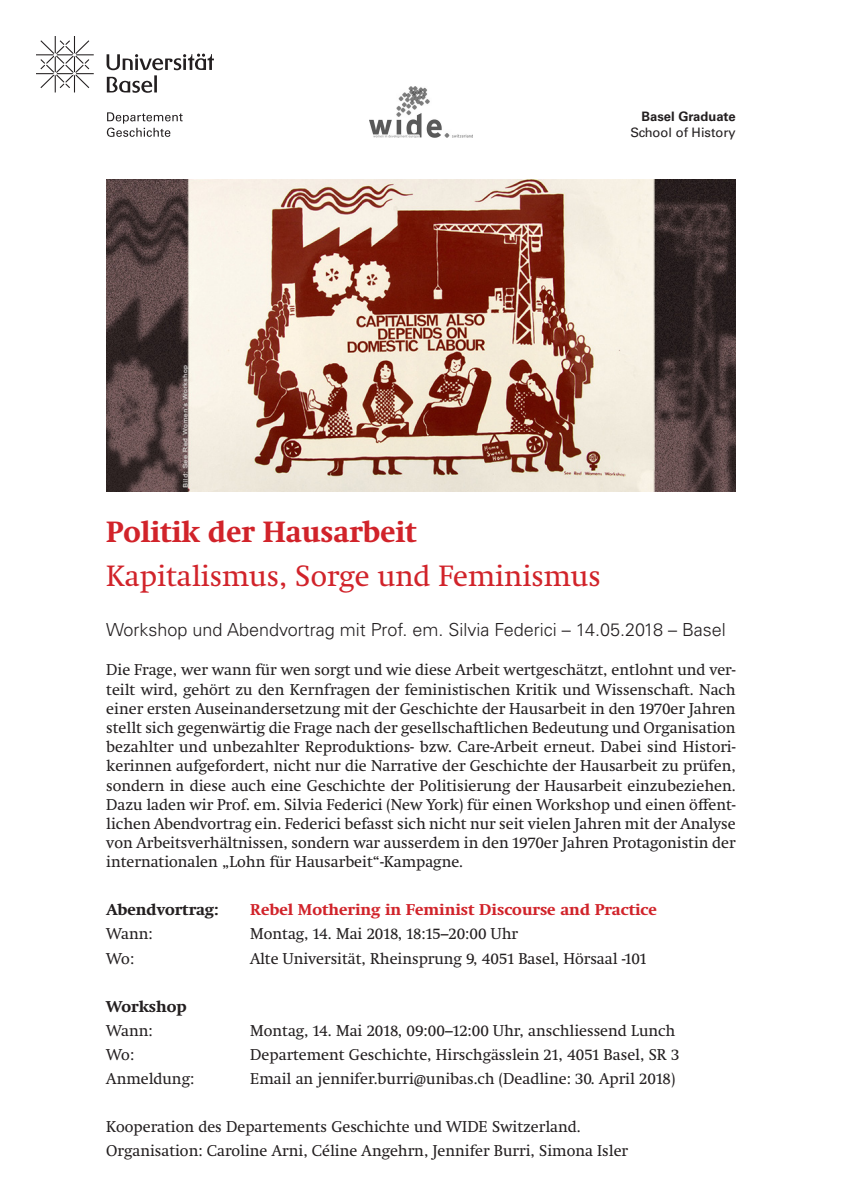
<style>
.page{position:relative;width:842px;height:1191px;background:#fff}
.page>*{position:absolute;margin:0;border:0;box-sizing:border-box;transform-origin:0 0}
.t1{font:30px "Swift Neue LT Pro";color:#d1232a}
.t2{font:700 30px "Swift Neue LT Pro";color:#d1232a;scale:.95 1}
.t3{font:300 18px "Univers LT Std";color:#231f20}
.t4{font:16px/19.2px "Swift Neue LT Pro";color:#231f20;text-align:justify}
.t5{font:700 16px "Swift Neue LT Pro";color:#d1232a}
.t6{font:700 16px "Swift Neue LT Pro";color:#231f20}
.t7{font:13px/15.6px "Univers LT Std";color:#231f20;text-align:right}
.s1{font-weight:700}
</style>
<div class="page">
<svg style="left:107px;top:112px;width:76px;height:25px"></svg>
<svg style="left:107px;top:54px;width:107px;height:39px"></svg>
<svg style="left:36px;top:36px;width:58px;height:56px"></svg>
<img style="left:106px;top:179px;width:630px;height:313px">
<img style="left:369px;top:86px;width:104px;height:51px">
<p class="t7" style="left:630px;top:109px;width:107px"><span class="s1">Basel Graduate<br></span>School of History</p>
<p class="t2" style="left:106px;top:514px;width:328px">Politik der Hausarbeit</p>
<p class="t1" style="left:106px;top:558px;width:496px">Kapitalismus, Sorge und Feminismus</p>
<p class="t3" style="left:106px;top:619px;width:621px">Workshop und Abendvortrag mit Prof. em. Silvia Federici – 14.05.2018 – Basel</p>
<p class="t4" style="left:106px;top:660px;width:631px">Die Frage, wer wann für wen sorgt und wie diese Arbeit wertgeschätzt, entlohnt und ver&shy;teilt wird, gehört zu den Kernfragen der feministischen Kritik und Wissenschaft. Nach einer ersten Auseinandersetzung mit der Geschichte der Hausarbeit in den 1970er Jahren stellt sich gegenwärtig die Frage nach der gesellschaftlichen Bedeutung und Organisation bezahlter und unbezahlter Reproduktions- bzw. Care-Arbeit erneut. Dabei sind Histori&shy;kerinnen aufgefordert, nicht nur die Narrative der Geschichte der Hausarbeit zu prüfen, sondern in diese auch eine Geschichte der Politisierung der Hausarbeit einzubeziehen.<br>Dazu laden wir Prof. em. Silvia Federici (New York) für einen Workshop und einen öffent&shy;lichen Abendvortrag ein. Federici befasst sich nicht nur seit vielen Jahren mit der Analyse von Arbeitsverhältnissen, sondern war ausserdem in den 1970er Jahren Protagonistin der internationalen „Lohn für Hausarbeit“-Kampagne.</p>
<p class="t6" style="left:106px;top:900px;width:114px">Abendvortrag:</p>
<p class="t5" style="left:250px;top:900px;width:408px">Rebel Mothering in Feminist Discourse and Practice</p>
<p class="t4" style="left:106px;top:924px;width:48px">Wann:</p>
<p class="t4" style="left:250px;top:924px;width:269px">Montag, 14. Mai 2018, 18:15–20:00 Uhr</p>
<p class="t4" style="left:106px;top:948px;width:30px">Wo:</p>
<p class="t4" style="left:250px;top:948px;width:398px">Alte Universität, Rheinsprung 9, 4051 Basel, Hörsaal -101</p>
<p class="t6" style="left:106px;top:996px;width:82px">Workshop</p>
<p class="t4" style="left:106px;top:1020px;width:48px">Wann:</p>
<p class="t4" style="left:250px;top:1020px;width:426px">Montag, 14. Mai 2018, 09:00–12:00 Uhr, anschliessend Lunch</p>
<p class="t4" style="left:106px;top:1044px;width:30px">Wo:</p>
<p class="t4" style="left:250px;top:1044px;width:430px">Departement Geschichte, Hirschgässlein 21, 4051 Basel, SR 3</p>
<p class="t4" style="left:106px;top:1068px;width:90px">Anmeldung:</p>
<p class="t4" style="left:250px;top:1068px;width:426px">Email an jennifer.burri@unibas.ch (Deadline: 30. April 2018)</p>
<p class="t4" style="left:106px;top:1116px;width:476px">Kooperation des Departements Geschichte und WIDE Switzerland.</p>
<p class="t4" style="left:106px;top:1140px;width:523px">Organisation: Caroline Arni, Céline Angehrn, Jennifer Burri, Simona Isler</p>
</div>
